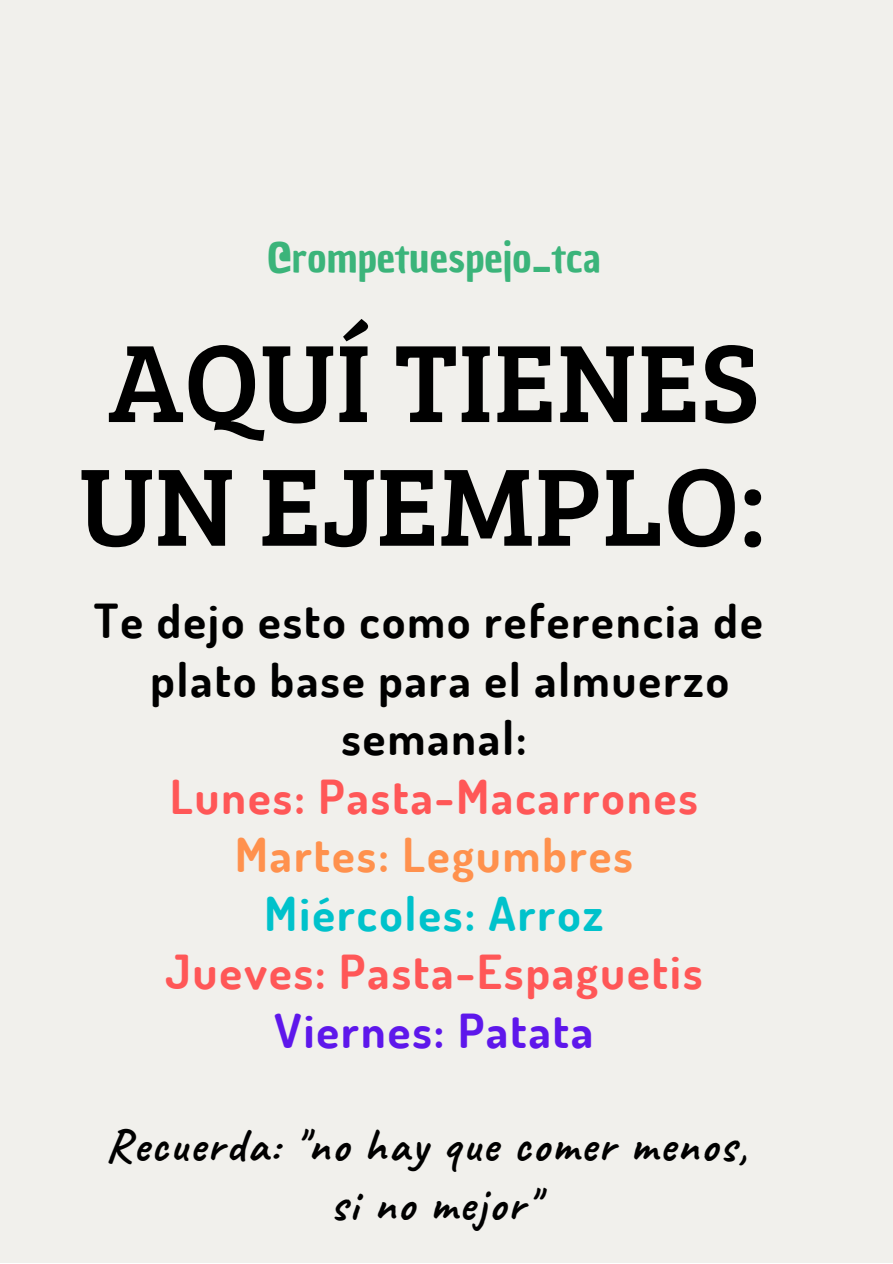
<style>
.page{position:relative;width:893px;height:1264px;background:#fff}
.page>*{position:absolute;margin:0;border:0;box-sizing:border-box;transform-origin:0 0}
.t1{font:113.7px/123.6px "Bree Serif";letter-spacing:.005em;color:#000}
.t2{font:700 46.8px/58.5px "Dosis";letter-spacing:.045em;color:#000;text-align:center}
.t3{font:700 46.8px "Dosis";letter-spacing:.045em;color:#ff5757}
.t4{font:700 46.8px/58.5px "Caveat";letter-spacing:.045em;color:#000;text-align:center}
.t5{font:700 46.8px "Dosis";letter-spacing:.045em;color:#ff914d}
.t6{font:700 46.8px "Dosis";letter-spacing:.045em;color:#00c2cb}
.t7{font:700 46.8px "Dosis";letter-spacing:.045em;color:#5e17eb}
.t8{font:41.4px "Chau Philomene One";color:#3bb47a}
</style>
<div class="page">
<div style="left:0;top:0;width:892px;height:1262px;background:#f1f0ec"></div>
<p class="t8" style="left:267px;top:229px;width:335px">@rompetuespejo_tca</p>
<h1 class="t1" style="left:79px;top:315px;width:688px">AQUÍ TIENES<br>UN EJEMPLO:</h1>
<p class="t2" style="left:94px;top:590px;width:670px">Te dejo esto como referencia de plato base para el almuerzo semanal:</p>
<p class="t3" style="left:170px;top:765px;width:529px">Lunes: Pasta-Macarrones</p>
<p class="t5" style="left:235px;top:824px;width:399px">Martes: Legumbres</p>
<p class="t6" style="left:264px;top:882px;width:340px">Miércoles: Arroz</p>
<p class="t3" style="left:165px;top:941px;width:538px">Jueves: Pasta-Espaguetis</p>
<p class="t7" style="left:274px;top:999px;width:320px">Viernes: Patata</p>
<p class="t4" style="left:107px;top:1116px;width:641px">Recuerda: "no hay que comer menos, si no mejor"</p>
</div>
